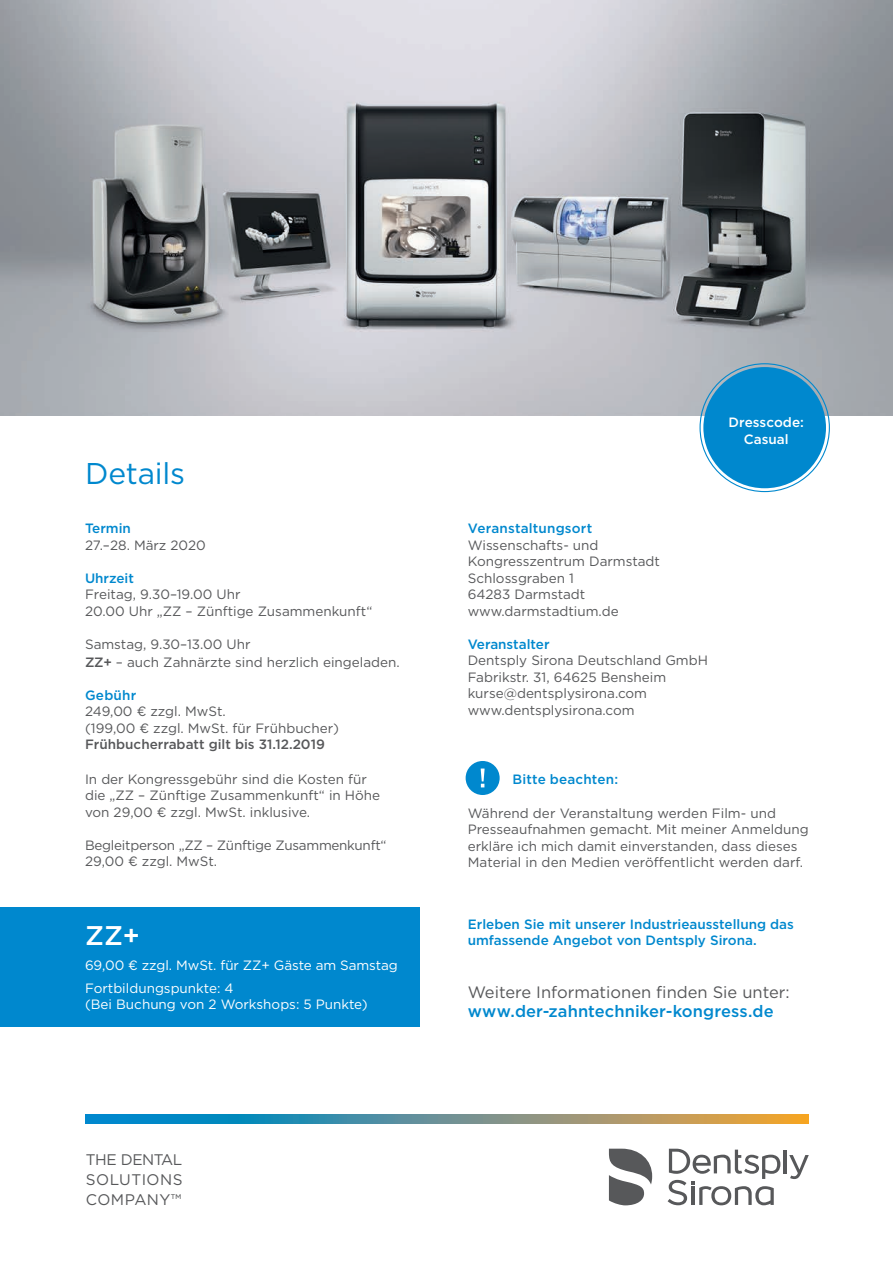
<style>
.page{position:relative;width:893px;height:1263px;background:#fff}
.page>*{position:absolute;margin:0;border:0;box-sizing:border-box;transform-origin:0 0}
.t1{font:30px "Gotham";letter-spacing:-.01em;color:#0088ce}
.Paragraph_Style_1{font:500 27px "Gotham";color:#fff}
.Paragraph_Style_1-2{font:16.5px "Gotham";color:#57585a}
.t2{font:500 16.5px "Gotham";letter-spacing:.005em;color:#0088ce}
.t3{font:15.3px/20px "Gotham";letter-spacing:.03em;color:#57585a;text-align:justify}
.Details_Book{font:13.5px/16.5px "Gotham";color:#57585a}
.Paragraph_Style_1-3{font:500 13.5px/16.5px "Gotham";color:#0088ce}
.Paragraph_Style_1-4{font:13.5px "Gotham";color:#fff}
.Paragraph_Style_1-5{font:13.5px/16.5px "Gotham";color:#57585a}
.Details_Book-2{font:13.5px/16.5px "Gotham";letter-spacing:-.02em;color:#57585a}
.Paragraph_Style_1-6{font:500 13.5px "Gotham";color:#57585a}
.t4{font:500 13.5px "Gotham";color:#fff}
.s1{font-weight:500}
</style>
<div class="page">
<img style="left:0;top:0;width:893px;height:415px">
<svg style="left:86px;top:1114px;width:723px;height:10px;background:#6a928d"></svg>
<hr style="left:783px;top:1149px;width:4px;height:24px;background:#57585a">
<svg style="left:789px;top:1155px;width:20px;height:24px"></svg>
<svg style="left:668px;top:1149px;width:112px;height:56px"></svg>
<svg style="left:609px;top:1149px;width:43px;height:56px"></svg>
<div style="left:703px;top:367px;width:123px;height:121px;background:#0088ce;border-radius:50%"></div>
<div style="left:0;top:908px;width:419px;height:119px;background:#0088ce"></div>
<div style="left:466px;top:761px;width:34px;height:34px;background:#0088ce;border-radius:50%"></div>
<svg style="left:481px;top:768px;width:4px;height:19px"></svg>
<p class="t1" style="left:85px;top:454px;width:101px">Details</p>
<p class="Paragraph_Style_1-3" style="left:85px;top:520px;width:47px">Termin</p>
<p class="Details_Book" style="left:85px;top:536px;width:122px">27.–28. März 2020</p>
<p class="Paragraph_Style_1-3" style="left:85px;top:569px;width:50px">Uhrzeit</p>
<p class="Details_Book" style="left:85px;top:586px;width:157px">Freitag, 9.30–19.00 Uhr</p>
<p class="Details_Book" style="left:85px;top:602px;width:289px">20.00 Uhr „ZZ – Zünftige Zusammenkunft“</p>
<p class="Details_Book" style="left:85px;top:635px;width:316px;line-height:18px">Samstag, 9.30–13.00 Uhr<br><span class="s1">ZZ+</span> – auch Zahnärzte sind herzlich eingeladen.</p>
<p class="Paragraph_Style_1-3" style="left:85px;top:686px;width:53px">Gebühr</p>
<p class="Details_Book" style="left:85px;top:703px;width:142px">249,00 € zzgl. MwSt.</p>
<p class="Details_Book" style="left:85px;top:719px;width:255px">(199,00 € zzgl. MwSt. für Frühbucher)</p>
<p class="Paragraph_Style_1-6" style="left:85px;top:735px;width:241px">Frühbucherrabatt gilt bis 31.12.2019</p>
<p class="Details_Book" style="left:85px;top:770px;width:297px">In der Kongressgebühr sind die Kosten für die „ZZ – Zünftige Zusammenkunft“ in Höhe von 29,00 € zzgl. MwSt. inklusive.</p>
<p class="Details_Book-2" style="left:85px;top:836px;width:303px">Begleitperson „ZZ – Zünftige Zusammenkunft“<br>29,00 € zzgl. MwSt.</p>
<p class="Paragraph_Style_1" style="left:85px;top:918px;width:57px">ZZ+</p>
<p class="Paragraph_Style_1-4" style="left:85px;top:957px;width:314px">69,00 € zzgl. MwSt. für ZZ+ Gäste am Samstag</p>
<p class="Paragraph_Style_1-4" style="left:85px;top:979px;width:150px">Fortbildungspunkte: 4</p>
<p class="Paragraph_Style_1-4" style="left:85px;top:996px;width:284px">(Bei Buchung von 2 Workshops: 5 Punkte)</p>
<p class="t3" style="left:86px;top:1149px;width:98px">THE DENTAL SOLUTIONS COMPANY™</p>
<p class="t4" style="left:728px;top:414px;width:77px">Dresscode:</p>
<p class="t4" style="left:744px;top:430px;width:46px">Casual</p>
<p class="Paragraph_Style_1-3" style="left:468px;top:520px;width:126px">Veranstaltungsort</p>
<p class="Paragraph_Style_1-5" style="left:468px;top:536px;width:194px">Wissenschafts- und<br>Kongresszentrum Darmstadt<br>Schlossgraben 1</p>
<p class="Paragraph_Style_1-5" style="left:468px;top:586px;width:119px">64283 Darmstadt</p>
<p class="Paragraph_Style_1-5" style="left:468px;top:602px;width:152px">www.darmstadtium.de</p>
<p class="Paragraph_Style_1-3" style="left:468px;top:635px;width:83px">Veranstalter</p>
<p class="Details_Book" style="left:468px;top:652px;width:242px">Dentsply Sirona Deutschland GmbH</p>
<p class="Details_Book" style="left:468px;top:668px;width:200px">Fabrikstr. 31, 64625 Bensheim</p>
<p class="Details_Book" style="left:468px;top:685px;width:181px">kurse@dentsplysirona.com</p>
<p class="Details_Book" style="left:468px;top:701px;width:168px">www.dentsplysirona.com</p>
<p class="Paragraph_Style_1-3" style="left:512px;top:771px;width:107px">Bitte beachten:</p>
<p class="Details_Book" style="left:468px;top:804px;width:343px">Während der Veranstaltung werden Film- und Presseaufnahmen gemacht. Mit meiner Anmeldung erkläre ich mich damit einverstanden, dass dieses Material in den Medien veröffentlicht werden darf.</p>
<p class="Paragraph_Style_1-3" style="left:468px;top:915px;width:328px">Erleben Sie mit unserer Industrieausstellung das umfassende Angebot von Dentsply Sirona.</p>
<p class="Paragraph_Style_1-2" style="left:468px;top:981px;width:323px">Weitere Informationen finden Sie unter:</p>
<p class="t2" style="left:468px;top:1000px;width:307px">www.der-zahntechniker-kongress.de</p>
</div>
